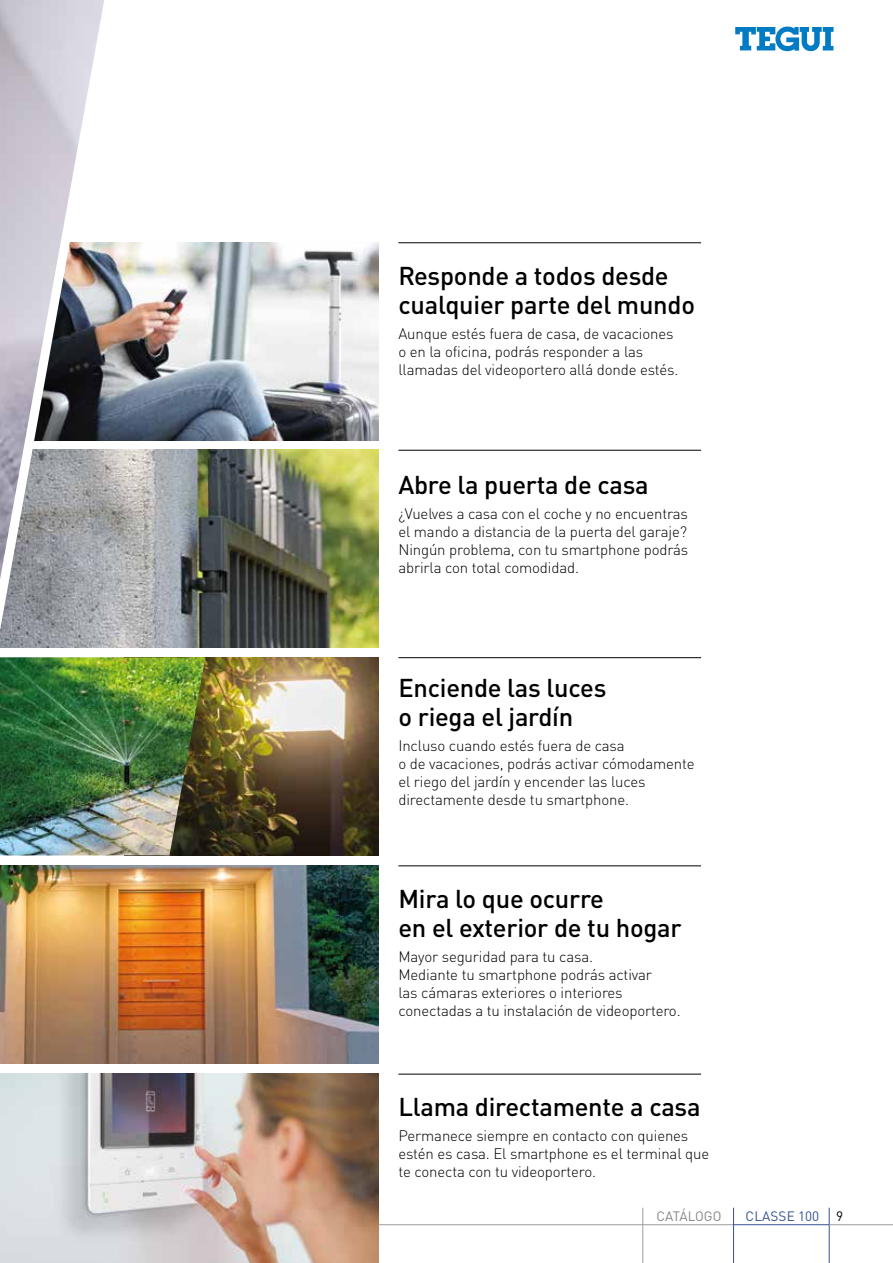
<style>
.page{position:relative;width:893px;height:1263px;background:#fff}
.page>*{position:absolute;margin:0;border:0;box-sizing:border-box;transform-origin:0 0}
.t1{font:500 25.5px/28.5px "DIN Pro";letter-spacing:-.01em;color:#000}
.t2{font:300 15px/18px "DIN Pro";letter-spacing:-.01em;color:#000}
.t3{font:13.5px "DIN Pro";letter-spacing:.01em;color:#355295}
.t4{font:13.5px "DIN Pro";color:#878787}
.t5{font:13.5px "DIN Pro";color:#000}
</style>
<div class="page">
<hr style="left:0;top:1224px;width:733px;height:1px;background:#9d9d9c">
<hr style="left:829px;top:1208px;width:1px;height:55px;background:#355295">
<hr style="left:733px;top:1208px;width:1px;height:55px;background:#355295">
<hr style="left:733px;top:1224px;width:96px;height:1px;background:#355295">
<hr style="left:829px;top:1224px;width:64px;height:1px;background:#9d9d9c">
<hr style="left:642px;top:1208px;width:1px;height:55px;background:#9d9d9c">
<img style="left:205px;top:657px;width:173px;height:198px">
<img style="left:123px;top:450px;width:255px;height:198px">
<img style="left:123px;top:657px;width:82px;height:198px">
<img style="left:123px;top:865px;width:255px;height:198px">
<img style="left:123px;top:1073px;width:255px;height:190px">
<img style="left:123px;top:242px;width:255px;height:198px">
<hr style="left:398px;top:242px;width:303px;height:1px;background:#000">
<hr style="left:398px;top:450px;width:303px;height:1px;background:#000">
<hr style="left:398px;top:657px;width:303px;height:1px;background:#000">
<hr style="left:398px;top:865px;width:303px;height:1px;background:#000">
<hr style="left:398px;top:1074px;width:303px;height:1px;background:#000">
<img style="left:0;top:0;width:123px;height:1263px">
<svg style="left:735px;top:27px;width:98px;height:24px"></svg>
<h1 class="t1" style="left:398px;top:259px;width:298px">Responde a todos desde cualquier parte del mundo</h1>
<p class="t2" style="left:398px;top:324px;width:282px">Aunque estés fuera de casa, de vacaciones o en la oficina, podrás responder a las llamadas del videoportero allá donde estés.</p>
<h1 class="t1" style="left:398px;top:467px;width:252px">Abre la puerta de casa</h1>
<p class="t2" style="left:398px;top:503px;width:291px;text-align:justify">¿Vuelves a casa con el coche y no encuentras el mando a distancia de la puerta del garaje?<br>Ningún problema, con tu smartphone podrás abrirla con total comodidad.</p>
<h1 class="t1" style="left:398px;top:671px;width:209px">Enciende las luces o riega el jardín</h1>
<p class="t2" style="left:398px;top:736px;width:298px">Incluso cuando estés fuera de casa<br>o de vacaciones, podrás activar cómodamente el riego del jardín y encender las luces directamente desde tu smartphone.</p>
<h1 class="t1" style="left:398px;top:882px;width:285px">Mira lo que ocurre<br>en el exterior de tu hogar</h1>
<p class="t2" style="left:398px;top:946px;width:284px">Mayor seguridad para tu casa.<br>Mediante tu smartphone podrás activar<br>las cámaras exteriores o interiores conectadas a tu instalación de videoportero.</p>
<h1 class="t1" style="left:398px;top:1089px;width:304px">Llama directamente a casa</h1>
<p class="t2" style="left:398px;top:1125px;width:312px">Permanece siempre en contacto con quienes estén es casa. El smartphone es el terminal que te conecta con tu videoportero.</p>
<p class="t4" style="left:657px;top:1205px;width:66px">CATÁLOGO</p>
<p class="t3" style="left:746px;top:1205px;width:75px">CLASSE 100</p>
<p class="t5" style="left:836px;top:1205px;width:9px">9</p>
</div>
